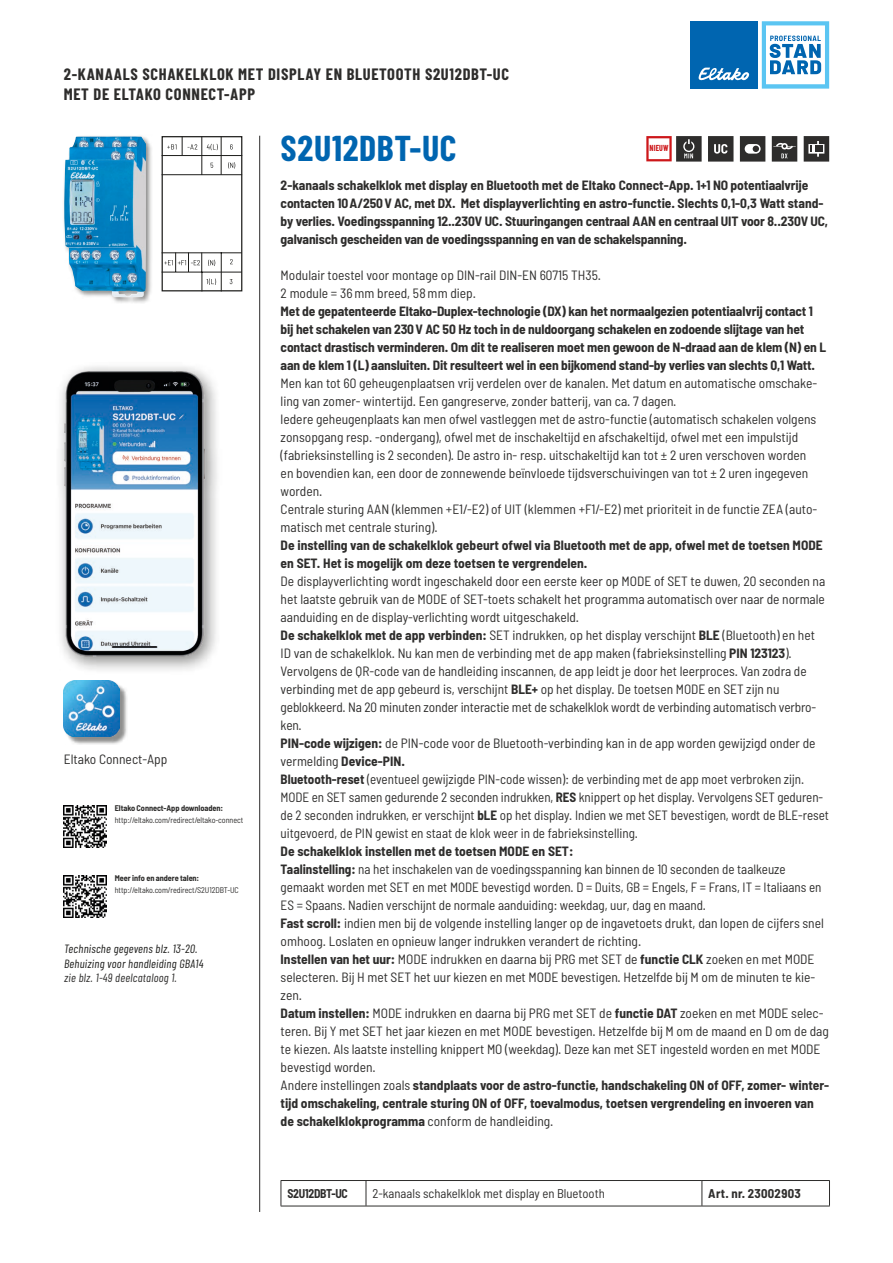
<style>
.page{position:relative;width:893px;height:1263px;background:#fff}
.page>*{position:absolute;margin:0;border:0;box-sizing:border-box;transform-origin:0 0}
.t1{font:700 36px "Barlow Condensed";letter-spacing:.02em;color:#0065b0}
.t2{font:700 16.5px/19.5px "Barlow Condensed";letter-spacing:.04em;color:#2e2d2c}
.t3{font:semi-condensed 13.5px/18px "Barlow";color:#2e2d2c}
.t4{font:700 semi-condensed 13.5px/18px "Barlow";letter-spacing:-.01em;color:#2e2d2c}
.t5{font:semi-condensed 12.75px "Barlow";color:#2e2d2c}
.t6{font:700 semi-condensed 12.75px "Barlow";letter-spacing:.02em;color:#2e2d2c}
.t7{font:700 semi-condensed 12.75px "Barlow";letter-spacing:-.02em;color:#2e2d2c;scale:.92 1}
.t8{font:italic 12px/14.4px "Barlow Condensed";letter-spacing:.02em;color:#1d1d1b}
.t9{font:italic 12px "Barlow Condensed";letter-spacing:.02em;color:#2e2d2c}
.t10{font:700 8.7px "Barlow Condensed";letter-spacing:.02em;color:#cd171a;scale:.9 1}
.t11{font:semi-condensed 8.25px "Barlow";letter-spacing:-.01em;color:#2e2d2c}
.t12{font:700 semi-condensed 8.25px "Barlow";letter-spacing:-.01em;color:#2e2d2c}
.s1{font-weight:700}
</style>
<div class="page">
<hr style="left:259px;top:136px;width:1px;height:1076px;background:#2e2d2c">
<div style="left:690px;top:21px;width:68px;height:68px;background:#0065b0"></div>
<svg style="left:698px;top:68px;width:51px;height:13px"></svg>
<svg style="left:762px;top:21px;width:67px;height:68px"></svg>
<svg style="left:772px;top:136px;width:25px;height:26px"></svg>
<svg style="left:708px;top:136px;width:25px;height:26px"></svg>
<svg style="left:740px;top:136px;width:25px;height:26px"></svg>
<svg style="left:804px;top:136px;width:25px;height:26px"></svg>
<hr style="left:281px;top:1180px;width:85px;height:1px;background:#2e2d2c">
<svg style="left:281px;top:1181px;width:1px;height:25px"></svg>
<hr style="left:281px;top:1206px;width:85px;height:1px;background:#2e2d2c">
<hr style="left:366px;top:1206px;width:336px;height:1px;background:#2e2d2c">
<hr style="left:702px;top:1206px;width:128px;height:1px;background:#2e2d2c">
<hr style="left:366px;top:1180px;width:336px;height:1px;background:#2e2d2c">
<svg style="left:366px;top:1181px;width:1px;height:25px"></svg>
<hr style="left:702px;top:1180px;width:128px;height:1px;background:#2e2d2c">
<svg style="left:702px;top:1181px;width:1px;height:25px"></svg>
<svg style="left:829px;top:1181px;width:1px;height:25px"></svg>
<svg style="left:646px;top:136px;width:56px;height:26px"></svg>
<img style="left:64px;top:875px;width:42px;height:43px">
<img style="left:64px;top:805px;width:42px;height:43px">
<div style="left:65px;top:682px;width:63px;height:63px;background:#1d1d1b;opacity:.5"></div>
<img style="left:64px;top:680px;width:56px;height:56px">
<div style="left:162px;top:136px;width:80px;height:155px;border:1px solid #1d1d1b"></div>
<hr style="left:162px;top:174px;width:80px;height:1px;background:#1d1d1b">
<hr style="left:162px;top:252px;width:80px;height:1px;background:#1d1d1b">
<hr style="left:221px;top:136px;width:1px;height:39px;background:#1d1d1b">
<hr style="left:221px;top:252px;width:1px;height:39px;background:#1d1d1b">
<hr style="left:162px;top:155px;width:80px;height:1px;background:#1d1d1b">
<hr style="left:162px;top:272px;width:80px;height:1px;background:#1d1d1b">
<svg style="left:167px;top:144px;width:9px;height:5px"></svg>
<svg style="left:230px;top:144px;width:3px;height:5px"></svg>
<svg style="left:230px;top:259px;width:3px;height:5px"></svg>
<svg style="left:182px;top:136px;width:36px;height:39px"></svg>
<svg style="left:228px;top:162px;width:7px;height:7px"></svg>
<svg style="left:164px;top:252px;width:52px;height:39px"></svg>
<div style="left:62px;top:134px;width:90px;height:170px;background:#1d1d1b;opacity:.5"></div>
<img style="left:64px;top:136px;width:82px;height:161px">
<div style="left:54px;top:360px;width:169px;height:315px;background:#1d1d1b;opacity:.5"></div>
<img style="left:64px;top:370px;width:141px;height:287px">
<p class="t2" style="left:64px;top:64px;width:447px">2-KANAALS SCHAKELKLOK MET DISPLAY EN BLUETOOTH S2U12DBT-UC<br>MET DE ELTAKO CONNECT-APP</p>
<h1 class="t1" style="left:281px;top:126px;width:177px">S2U12DBT-UC</h1>
<p class="t4" style="left:281px;top:176px;width:549px">2-kanaals schakelklok met display en Bluetooth met de Eltako Connect-App. 1+1 NO potentiaalvrije contacten 10A/250V AC, met DX. Met displayverlichting en astro-functie. Slechts 0,1-0,3 Watt stand&shy;by verlies. Voedingsspanning 12..230V UC. Stuuringangen centraal AAN en centraal UIT voor 8..230V UC, galvanisch gescheiden van de voedingsspanning en van de schakelspanning.</p>
<p class="t3" style="left:281px;top:266px;width:322px">Modulair toestel voor montage op DIN-rail DIN-EN 60715 TH35.<br>2 module = 36mm breed, 58mm diep.</p>
<p class="t4" style="left:281px;top:302px;width:547px">Met de gepatenteerde Eltako-Duplex-technologie (DX) kan het normaalgezien potentiaalvrij contact 1 bij het schakelen van 230V AC 50 Hz toch in de nuldoorgang schakelen en zodoende slijtage van het contact drastisch verminderen. Om dit te realiseren moet men gewoon de N-draad aan de klem (N) en L aan de klem 1 (L) aansluiten. Dit resulteert wel in een bijkomend stand-by verlies van slechts 0,1 Watt.</p>
<p class="t3" style="left:281px;top:374px;width:538px">Men kan tot 60 geheugenplaatsen vrij verdelen over de kanalen. Met datum en automatische omschake&shy;ling van zomer- wintertijd. Een gangreserve, zonder batterij, van ca. 7 dagen.<br>ledere geheugenplaats kan men ofwel vastleggen met de astro-functie (automatisch schakelen volgens zonsopgang resp. -ondergang), ofwel met de inschakeltijd en afschakeltijd, ofwel met een impulstijd (fabrieksinstelling is 2 seconden). De astro in- resp. uitschakeltijd kan tot ± 2 uren verschoven worden en bovendien kan, een door de zonnewende beïnvloede tijdsverschuivingen van tot ± 2 uren ingegeven worden.<br>Centrale sturing AAN (klemmen +E1/-E2) of UIT (klemmen +F1/-E2) met prioriteit in de functie ZEA (auto&shy;matisch met centrale sturing).</p>
<p class="t4" style="left:281px;top:536px;width:543px">De instelling van de schakelklok gebeurt ofwel via Bluetooth met de app, ofwel met de toetsen MODE en SET. Het is mogelijk om deze toetsen te vergrendelen.</p>
<p class="t3" style="left:281px;top:572px;width:550px">De displayverlichting wordt ingeschakeld door een eerste keer op MODE of SET te duwen, 20 seconden na het laatste gebruik van de MODE of SET-toets schakelt het programma automatisch over naar de normale aanduiding en de display-verlichting wordt uitgeschakeld.<br><span class="s1">De schakelklok met de app verbinden:</span> SET indrukken, op het display verschijnt <span class="s1">BLE</span> (Bluetooth) en het<br>ID van de schakelklok. Nu kan men de verbinding met de app maken (fabrieksinstelling <span class="s1">PIN 123123</span>).<br>Vervolgens de QR-code van de handleiding inscannen, de app leidt je door het leerproces. Van zodra de verbinding met de app gebeurd is, verschijnt <span class="s1">BLE+</span> op het display. De toetsen MODE en SET zijn nu geblokkeerd. Na 20 minuten zonder interactie met de schakelklok wordt de verbinding automatisch verbro&shy;ken.<br><span class="s1">PIN-code wijzigen:</span> de PIN-code voor de Bluetooth-verbinding kan in de app worden gewijzigd onder de vermelding <span class="s1">Device-PIN.<br>Bluetooth-reset</span> (eventueel gewijzigde PIN-code wissen): de verbinding met de app moet verbroken zijn.<br>MODE en SET samen gedurende 2 seconden indrukken, <span class="s1">RES</span> knippert op het display. Vervolgens SET geduren&shy;de 2 seconden indrukken, er verschijnt <span class="s1">bLE</span> op het display. Indien we met SET bevestigen, wordt de BLE-reset uitgevoerd, de PIN gewist en staat de klok weer in de fabrieksinstelling.</p>
<p class="t3" style="left:281px;top:842px;width:550px"><span class="s1">De schakelklok instellen met de toetsen MODE en SET:<br>Taalinstelling:</span> na het inschakelen van de voedingsspanning kan binnen de 10 seconden de taalkeuze gemaakt worden met SET en met MODE bevestigd worden. D = Duits, GB = Engels, F = Frans, IT = Italiaans en ES = Spaans. Nadien verschijnt de normale aanduiding: weekdag, uur, dag en maand.<br><span class="s1">Fast scroll:</span> indien men bij de volgende instelling langer op de ingavetoets drukt, dan lopen de cijfers snel omhoog. Loslaten en opnieuw langer indrukken verandert de richting.<br><span class="s1">Instellen van het uur:</span> MODE indrukken en daarna bij PRG met SET de <span class="s1">functie CLK</span> zoeken en met MODE selecteren. Bij H met SET het uur kiezen en met MODE bevestigen. Hetzelfde bij M om de minuten te kie&shy;zen.<br><span class="s1">Datum instellen:</span> MODE indrukken en daarna bij PRG met SET de <span class="s1">functie DAT</span> zoeken en met MODE selec&shy;teren. Bij Y met SET het jaar kiezen en met MODE bevestigen. Hetzelfde bij M om de maand en D om de dag te kiezen. Als laatste instelling knippert MO (weekdag). Deze kan met SET ingesteld worden en met MODE bevestigd worden.<br>Andere instellingen zoals <span class="s1">standplaats voor de astro-functie, handschakeling ON of OFF, zomer- winter&shy;tijd omschakeling, centrale sturing ON of OFF, toevalmodus, toetsen vergrendeling en invoeren van de schakelklokprogramma</span> conform de handleiding.</p>
<p class="t10" style="left:649px;top:143px;width:23px">NIEUW</p>
<p class="t3" style="left:64px;top:750px;width:105px">Eltako Connect-App</p>
<p class="t12" style="left:115px;top:803px;width:110px">Eltako Connect-App downloaden:</p>
<p class="t11" style="left:115px;top:815px;width:130px">http://eltako.com/redirect/eltako-connect</p>
<p class="t12" style="left:115px;top:873px;width:86px">Meer info en andere talen:</p>
<p class="t11" style="left:115px;top:885px;width:125px">http://eltako.com/redirect/S2U12DBT-UC</p>
<p class="t8" style="left:64px;top:941px;width:141px">Technische gegevens blz. 13-20.<br>Behuizing voor handleiding GBA14</p>
<p class="t9" style="left:64px;top:970px;width:114px">zie blz. 1-49 deelcataloog 1.</p>
<p class="t7" style="left:287px;top:1185px;width:67px">S2U12DBT-UC</p>
<p class="t5" style="left:372px;top:1185px;width:234px">2-kanaals schakelklok met display en Bluetooth</p>
<p class="t6" style="left:708px;top:1185px;width:94px">Art. nr. 23002903</p>
</div>
